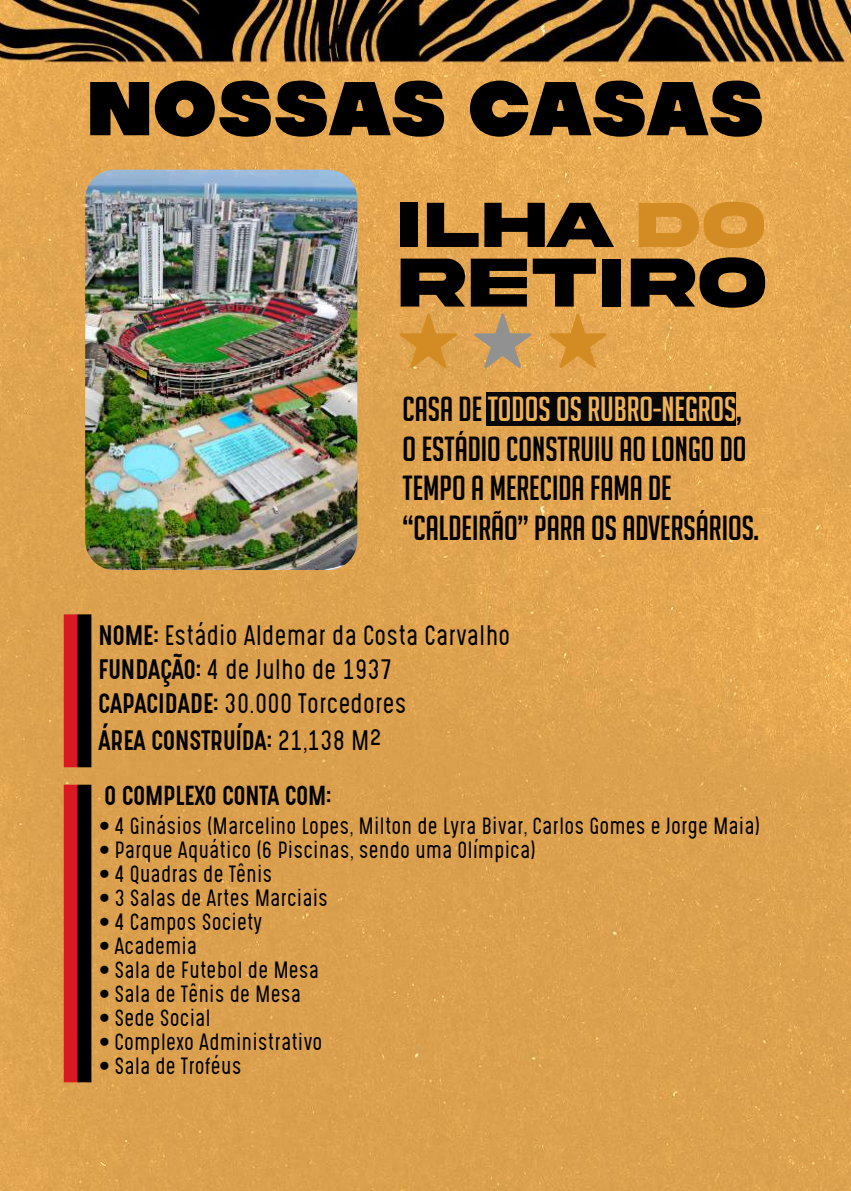
<style>
.page{position:relative;width:851px;height:1191px;background:#fff}
.page>*{position:absolute;margin:0;border:0;box-sizing:border-box;transform-origin:0 0}
.t1{font:76px "MADE Soulmaze";letter-spacing:-.03em;color:#000}
.t2{font:700 73px "Akira Expanded Super";letter-spacing:.06em;color:#000}
.t3{font:700 67.2px "Akira Expanded Super";letter-spacing:.06em;color:#000}
.t4{font:34px/39.6px "Big Noodle Titling";color:#000}
.t5{font:300 23.8px/34.2px "Gotcha Gothic";color:#000}
.t6{font:23.8px "Gotcha Gothic";color:#000}
.t7{font:23.4px "Gotcha Gothic";color:#000}
.t8{font:300 20px "Gotcha Gothic";color:#000}
.s1{color:#d38c24}
.s2{color:#efb256}
.s3{font-weight:400}
.s4{font-weight:300}
</style>
<div class="page">
<img style="left:0;top:0;width:850px;height:1190px">
<img style="left:85px;top:170px;width:272px;height:400px">
<svg style="left:548px;top:313px;width:59px;height:55px;background:#de9d41"></svg>
<svg style="left:399px;top:313px;width:58px;height:55px;background:#db9b40"></svg>
<svg style="left:473px;top:313px;width:58px;height:55px;background:#c49e69"></svg>
<div style="left:486px;top:392px;width:250px;height:34px;background:#070707"></div>
<div style="left:64px;top:621px;width:14px;height:139px;background:#d81921"></div>
<div style="left:77px;top:621px;width:14px;height:139px;background:#000"></div>
<div style="left:64px;top:791px;width:14px;height:284px;background:#d81921"></div>
<div style="left:77px;top:791px;width:14px;height:284px;background:#000"></div>
<h1 class="t1" style="left:87px;top:57px;width:678px">NOSSAS CASAS</h1>
<h3 class="t3" style="left:400px;top:193px;width:366px">ILHA <span class="s1">DO</span></h3>
<h2 class="t2" style="left:400px;top:248px;width:367px">RETIRO</h2>
<h3 class="t4" style="left:402px;top:389px;width:358px">CASA DE <span class="s2">TODOS OS RUBRO-NEGROS</span>,<br>O ESTÁDIO CONSTRUIU AO LONGO DO<br>TEMPO A MERECIDA FAMA DE “CALDEIRÃO” PARA OS ADVERSÁRIOS.</h3>
<p class="t5" style="left:98px;top:618px;width:414px"><span class="s3">NOME:</span> Estádio Aldemar da Costa Carvalho<br><span class="s3">FUNDAÇÃO:</span> 4 de Julho de 1937<br><span class="s3">CAPACIDADE:</span> 30.000 Torcedores</p>
<p class="t6" style="left:98px;top:722px;width:285px">ÁREA CONSTRUÍDA: <span class="s4">21,138 M²</span></p>
<p class="t7" style="left:105px;top:778px;width:228px">O COMPLEXO CONTA COM:</p>
<p class="t8" style="left:95px;top:810px;width:666px">•4 Ginásios (Marcelino Lopes, Milton de Lyra Bivar, Carlos Gomes e Jorge Maia)</p>
<p class="t8" style="left:95px;top:834px;width:442px">•Parque Aquático (6 Piscinas, sendo uma Olímpica)</p>
<p class="t8" style="left:95px;top:858px;width:179px">•4 Quadras de Tênis</p>
<p class="t8" style="left:95px;top:882px;width:235px">•3 Salas de Artes Marciais</p>
<p class="t8" style="left:95px;top:906px;width:169px">•4 Campos Society</p>
<p class="t8" style="left:95px;top:930px;width:104px">•Academia</p>
<p class="t8" style="left:95px;top:954px;width:226px">•Sala de Futebol de Mesa</p>
<p class="t8" style="left:95px;top:978px;width:208px">•Sala de Tênis de Mesa</p>
<p class="t8" style="left:95px;top:1002px;width:117px">•Sede Social</p>
<p class="t8" style="left:95px;top:1026px;width:229px">•Complexo Administrativo</p>
<p class="t8" style="left:95px;top:1050px;width:148px">•Sala de Troféus</p>
</div>
